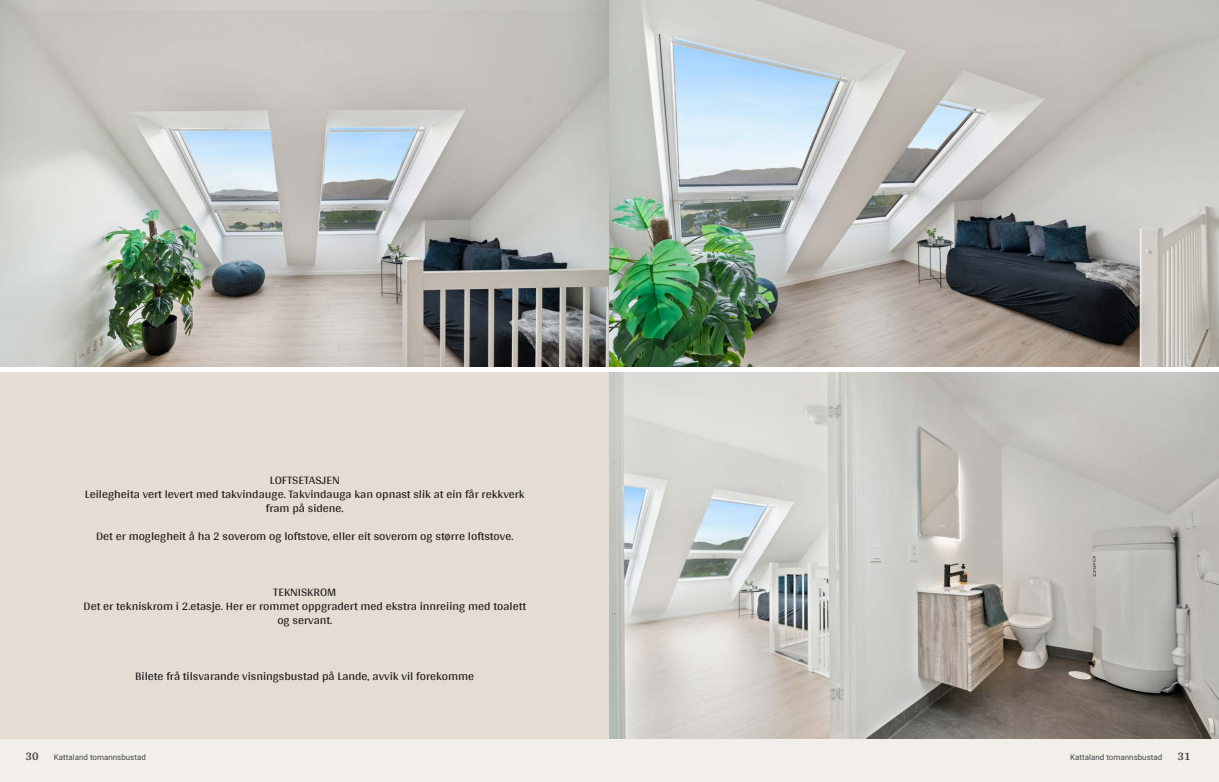
<style>
.page{position:relative;width:1219px;height:782px;background:#fff}
.page>*{position:absolute;margin:0;border:0;box-sizing:border-box;transform-origin:0 0}
.t1{font:12px/14px "Arya";color:#1d1d1b;text-align:center}
.t2{font:700 12px "Arya";color:#414749}
.t3{font:8px "Roboto Vitec";color:#414749}
</style>
<div class="page">
<img style="left:0;top:0;width:609px;height:367px">
<div style="left:0;top:739px;width:612px;height:42px;background:#f2eeea"></div>
<div style="left:0;top:372px;width:612px;height:367px;background:#e5dcd4"></div>
<img style="left:609px;top:0;width:610px;height:367px">
<img style="left:609px;top:372px;width:610px;height:367px">
<div style="left:607px;top:739px;width:612px;height:42px;background:#f2eeea"></div>
<p class="t1" style="left:85px;top:472px;width:441px">LOFTSETASJEN<br>Leilegheita vert levert med takvindauge. Takvindauga kan opnast slik at ein får rekkverk fram på sidene.</p>
<p class="t1" style="left:96px;top:528px;width:419px">Det er moglegheit å ha 2 soverom og loftstove, eller eit soverom og større loftstove.</p>
<p class="t1" style="left:84px;top:584px;width:444px">TEKNISKROM<br>Det er tekniskrom i 2.etasje. Her er rommet oppgradert med ekstra innreiing med toalett og servant.</p>
<p class="t1" style="left:135px;top:668px;width:340px">Bilete frå tilsvarande visningsbustad på Lande, avvik vil forekomme</p>
<p class="t2" style="left:26px;top:749px;width:15px">30</p>
<p class="t3" style="left:54px;top:751px;width:94px">Kattaland tomannsbustad</p>
<p class="t3" style="left:1070px;top:751px;width:94px">Kattaland tomannsbustad</p>
<p class="t2" style="left:1177px;top:749px;width:15px">31</p>
</div>
